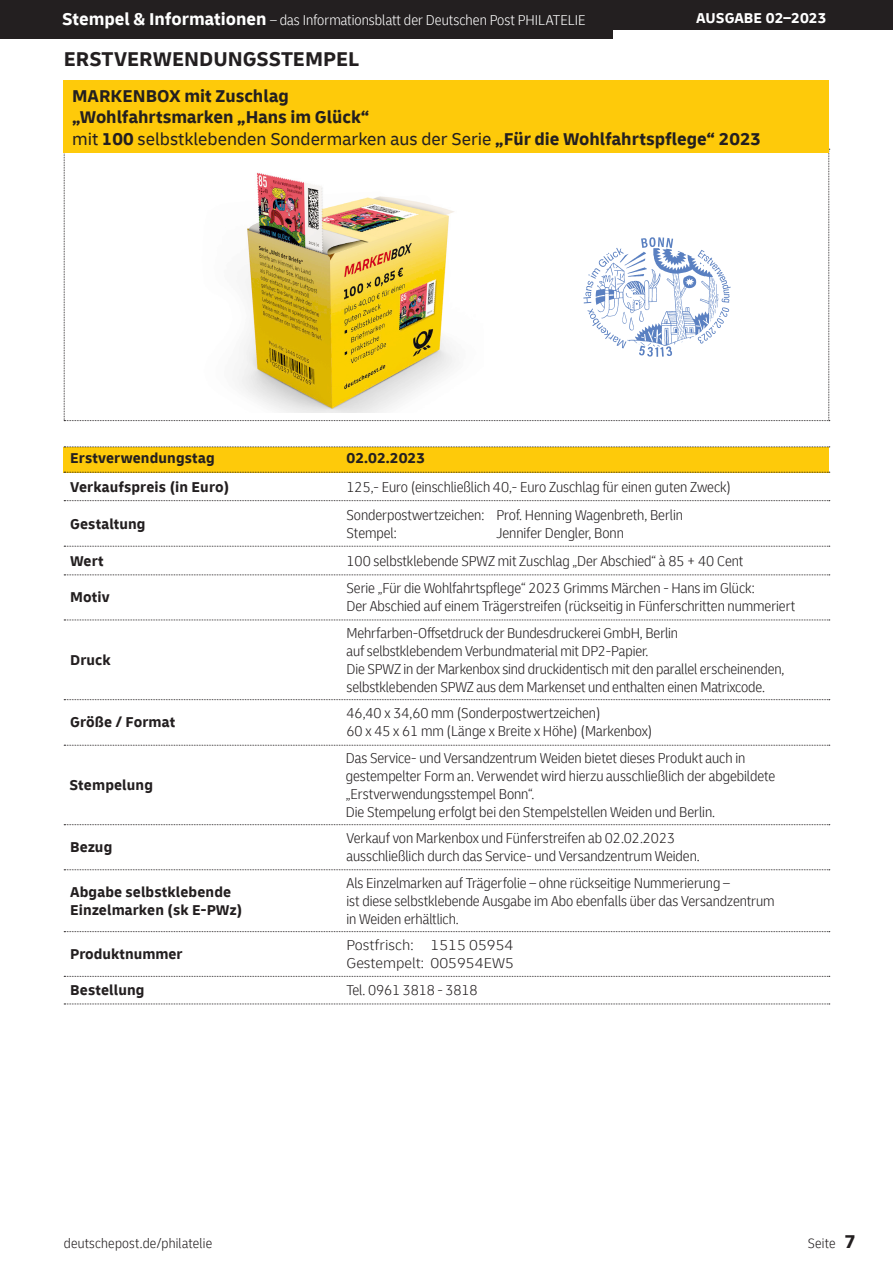
<style>
.page{position:relative;width:893px;height:1263px;background:#fff}
.page>*{position:absolute;margin:0;border:0;box-sizing:border-box;transform-origin:0 0}
.t1{font:700 21px "Delivery";color:#231f20}
.t2{font:700 18px/21.6px "Delivery";color:#231f20}
.t3{font:300 condensed 15px/18px "Delivery";letter-spacing:-.005em;color:#231f20}
.t4{font:700 15px/18px "Delivery";letter-spacing:.01em;color:#231f20}
.t5{font:300 condensed 15px "Delivery";color:#fff}
.t6{font:300 15px/18px "Delivery";color:#231f20}
.t7{font:700 15px "Delivery";color:#fff}
.t8{font:300 condensed 14.25px "Delivery";letter-spacing:.015em;color:#231f20}
.s1{font-weight:700;font-stretch:normal;font-size:18px}
.s2{font-weight:400}
.s3{font-weight:700;font-stretch:normal;font-size:19.5px}
</style>
<div class="page">
<svg style="left:64px;top:149px;width:766px;height:272px"></svg>
<div style="left:0;top:0;width:893px;height:30px;background:#231f20"></div>
<div style="left:0;top:0;width:612px;height:38px;background:#231f20"></div>
<div style="left:64px;top:81px;width:765px;height:72px;background:#feca0a"></div>
<div style="left:64px;top:447px;width:765px;height:26px;background:#feca0a"></div>
<svg style="left:64px;top:446px;width:766px;height:1px"></svg>
<svg style="left:64px;top:472px;width:766px;height:1px"></svg>
<svg style="left:64px;top:500px;width:766px;height:1px"></svg>
<svg style="left:64px;top:546px;width:766px;height:1px"></svg>
<svg style="left:64px;top:574px;width:766px;height:1px"></svg>
<svg style="left:64px;top:620px;width:766px;height:1px"></svg>
<svg style="left:64px;top:824px;width:766px;height:1px"></svg>
<svg style="left:64px;top:869px;width:766px;height:1px"></svg>
<svg style="left:64px;top:699px;width:766px;height:1px"></svg>
<svg style="left:64px;top:745px;width:766px;height:1px"></svg>
<svg style="left:64px;top:931px;width:766px;height:1px"></svg>
<svg style="left:64px;top:976px;width:766px;height:1px"></svg>
<svg style="left:64px;top:1003px;width:766px;height:1px"></svg>
<img style="left:193px;top:163px;width:290px;height:249px">
<img style="left:578px;top:233px;width:158px;height:128px">
<p class="t5" style="left:62px;top:12px;width:525px"><span class="s1">Stempel &amp; Informationen</span> – das Informationsblatt der Deutschen Post PHILATELIE</p>
<p class="t7" style="left:696px;top:9px;width:132px">AUSGABE 02–2023</p>
<h1 class="t1" style="left:64px;top:46px;width:297px">ERSTVERWENDUNGSSTEMPEL</h1>
<p class="t2" style="left:72px;top:85px;width:691px">MARKENBOX mit Zuschlag<br>„Wohlfahrtsmarken „Hans im Glück“<br><span class="s2">mit</span> 100 <span class="s2">selbstklebenden Sondermarken aus der Serie</span> „Für die Wohlfahrtspflege“ 2023</p>
<p class="t4" style="left:70px;top:449px;width:146px">Erstverwendungstag</p>
<p class="t4" style="left:347px;top:449px;width:80px">02.02.2023</p>
<p class="t4" style="left:70px;top:478px;width:161px">Verkaufspreis (in Euro)</p>
<p class="t3" style="left:347px;top:478px;width:386px">125,- Euro (einschließlich 40,- Euro Zuschlag für einen guten Zweck)</p>
<p class="t4" style="left:70px;top:514px;width:77px">Gestaltung</p>
<p class="t3" style="left:347px;top:505px;width:338px">Sonderpostwertzeichen: Prof. Henning Wagenbreth, Berlin<br>Stempel:</p>
<p class="t3" style="left:497px;top:523px;width:129px">Jennifer Dengler, Bonn</p>
<p class="t4" style="left:70px;top:552px;width:35px">Wert</p>
<p class="t4" style="left:70px;top:588px;width:41px">Motiv</p>
<p class="t4" style="left:70px;top:651px;width:42px">Druck</p>
<p class="t3" style="left:347px;top:547px;width:410px;line-height:27.6px">100 selbstklebende SPWZ mit Zuschlag „Der Abschied“ à 85 + 40 Cent<br>Serie „Für die Wohlfahrtspflege“ 2023 Grimms Märchen - Hans im Glück:</p>
<p class="t3" style="left:347px;top:597px;width:450px">Der Abschied auf einem Trägerstreifen (rückseitig in Fünferschritten nummeriert</p>
<p class="t3" style="left:347px;top:624px;width:439px">Mehrfarben-Offsetdruck der Bundesdruckerei GmbH, Berlin<br>auf selbstklebendem Verbundmaterial mit DP2-Papier.<br>Die SPWZ in der Markenbox sind druckidentisch mit den parallel erscheinenden, selbstklebenden SPWZ aus dem Markenset und enthalten einen Matrixcode.</p>
<p class="t4" style="left:70px;top:713px;width:107px">Größe / Format</p>
<p class="t3" style="left:347px;top:704px;width:307px">46,40 x 34,60 mm (Sonderpostwertzeichen)<br>60 x 45 x 61 mm (Länge x Breite x Höhe) (Markenbox)</p>
<p class="t4" style="left:69px;top:776px;width:85px">Stempelung</p>
<p class="t4" style="left:70px;top:838px;width:44px">Bezug</p>
<p class="t4" style="left:70px;top:883px;width:174px">Abgabe selbstklebende<br>Einzelmarken (sk E-PWz)</p>
<p class="t3" style="left:346px;top:749px;width:431px">Das Service- und Versandzentrum Weiden bietet dieses Produkt auch in gestempelter Form an. Verwendet wird hierzu ausschließlich der abgebildete „Erstverwendungsstempel Bonn“.<br>Die Stempelung erfolgt bei den Stempelstellen Weiden und Berlin.</p>
<p class="t3" style="left:347px;top:829px;width:355px">Verkauf von Markenbox und Fünferstreifen ab 02.02.2023 ausschließlich durch das Service- und Versandzentrum Weiden.</p>
<p class="t3" style="left:347px;top:874px;width:429px">Als Einzelmarken auf Trägerfolie – ohne rückseitige Nummerierung –<br>ist diese selbstklebende Ausgabe im Abo ebenfalls über das Versandzentrum in Weiden erhältlich.</p>
<p class="t4" style="left:70px;top:945px;width:114px">Produktnummer</p>
<p class="t6" style="left:347px;top:936px;width:169px">Postfrisch: 1515 05954<br>Gestempelt: 005954EW5</p>
<p class="t4" style="left:70px;top:981px;width:76px">Bestellung</p>
<p class="t3" style="left:347px;top:981px;width:133px">Tel. 0961 3818 - 3818</p>
<p class="t8" style="left:64px;top:1235px;width:150px">deutschepost.de/philatelie</p>
<p class="t8" style="left:808px;top:1235px;width:50px">Seite <span class="s3">7</span></p>
</div>
